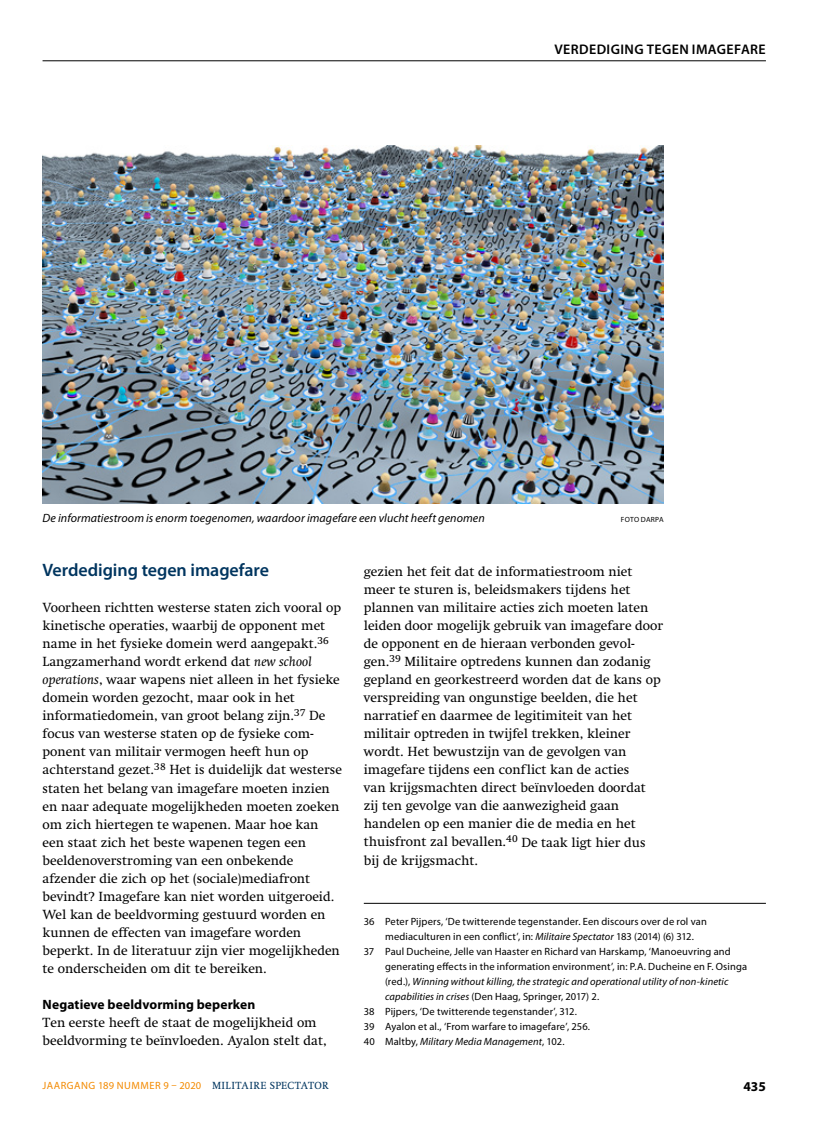
<style>
.page{position:relative;width:817px;height:1136px;background:#fff}
.page>*{position:absolute;margin:0;border:0;box-sizing:border-box;transform-origin:0 0}
.t1{font:600 18px "Myriad Pro";letter-spacing:-.005em;color:#00355f}
.t2{font:600 13.95px "Myriad Pro";letter-spacing:.03em;color:#000}
.t3{font:13.5px/18px "Swift LT Std";color:#000}
.t4{font:700 13.5px "Myriad Pro";letter-spacing:.01em;color:#000}
.t5{font:italic 12px "Myriad Pro";letter-spacing:.005em;color:#000}
.t6{font:10.5px "Myriad Pro";letter-spacing:.015em;color:#000}
.t7{font:italic 10.5px "Myriad Pro";letter-spacing:.01em;color:#000}
.t8{font:10.5px "Myriad Pro";letter-spacing:.045em;color:#f38a00}
.t9{font:7.5px "Myriad Pro";letter-spacing:.03em;color:#000}
.s1{font-style:italic}
.s2{font-style:normal}
.s3{font-family:"Swift LT Std";color:#00355f}
</style>
<div class="page">
<hr style="left:43px;top:60px;width:722px;height:1px;background:#000">
<img style="left:43px;top:145px;width:620px;height:358px">
<hr style="left:364px;top:902px;width:401px;height:1px;background:#000">
<p class="t2" style="left:554px;top:40px;width:213px">Verdediging tegen imagefare</p>
<p class="t5" style="left:43px;top:511px;width:443px">De informatiestroom is enorm toegenomen, waardoor imagefare een vlucht heeft genomen</p>
<p class="t9" style="left:620px;top:515px;width:10px">FOTO</p>
<p class="t9" style="left:641px;top:515px;width:24px">DARPA</p>
<h1 class="t1" style="left:43px;top:559px;width:228px">Verdediging tegen imagefare</h1>
<p class="t3" style="left:43px;top:599px;width:301px">Voorheen richtten westerse staten zich vooral op kinetische operaties, waarbij de opponent met name in het fysieke domein werd aangepakt.<sup>36<br></sup>Langzamerhand wordt erkend dat <span class="s1">new school operations</span>, waar wapens niet alleen in het fysieke domein worden gezocht, maar ook in het informatiedomein, van groot belang zijn.<sup>37</sup> De focus van westerse staten op de fysieke com&shy;ponent van militair vermogen heeft hun op achterstand gezet.<sup>38</sup> Het is duidelijk dat westerse staten het belang van imagefare moeten inzien en naar adequate mogelijkheden moeten zoeken om zich hiertegen te wapenen. Maar hoe kan een staat zich het beste wapenen tegen een beeldenoverstroming van een onbekende afzender die zich op het (sociale)mediafront bevindt? Imagefare kan niet worden uitgeroeid.<br>Wel kan de beeldvorming gestuurd worden en kunnen de effecten van imagefare worden beperkt. In de literatuur zijn vier mogelijkheden te onderscheiden om dit te bereiken.</p>
<p class="t4" style="left:43px;top:995px;width:214px">Negatieve beeldvorming beperken</p>
<p class="t3" style="left:43px;top:1013px;width:285px">Ten eerste heeft de staat de mogelijkheid om beeldvorming te beïnvloeden. Ayalon stelt dat,</p>
<p class="t3" style="left:364px;top:563px;width:301px">gezien het feit dat de informatiestroom niet meer te sturen is, beleidsmakers tijdens het plannen van militaire acties zich moeten laten leiden door mogelijk gebruik van imagefare door de opponent en de hieraan verbonden gevol&shy;gen.<sup>39</sup> Militaire optredens kunnen dan zodanig gepland en georkestreerd worden dat de kans op verspreiding van ongunstige beelden, die het narratief en daarmee de legitimiteit van het militair optreden in twijfel trekken, kleiner wordt. Het bewustzijn van de gevolgen van imagefare tijdens een conflict kan de acties<br>van krijgsmachten direct beïnvloeden doordat zij ten gevolge van die aanwezigheid gaan handelen op een manier die de media en het thuisfront zal bevallen.<sup>40</sup> De taak ligt hier dus bij de krijgsmacht.</p>
<p class="t6" style="left:364px;top:914px;width:344px">36 Peter Pijpers, ‘De twitterende tegenstander. Een discours over de rol van</p>
<p class="t6" style="left:385px;top:929px;width:310px">mediaculturen in een conflict’, in: <span class="s1">Militaire Spectator</span> 183 (2014) (6) 312.</p>
<p class="t6" style="left:364px;top:944px;width:368px">37 Paul Ducheine, Jelle van Haaster en Richard van Harskamp, ‘Manoeuvring and</p>
<p class="t6" style="left:385px;top:959px;width:363px">generating effects in the information environment’, in: P.A. Ducheine en F. Osinga</p>
<p class="t7" style="left:385px;top:974px;width:345px"><span class="s2">(red.),</span> Winning without killing, the strategic and operational utility of non-kinetic</p>
<p class="t6" style="left:385px;top:989px;width:216px"><span class="s1">capabilities in crises</span> (Den Haag, Springer, 2017) 2.</p>
<p class="t6" style="left:364px;top:1004px;width:215px">38 Pijpers, ‘De twitterende tegenstander’, 312.</p>
<p class="t6" style="left:364px;top:1019px;width:228px">39 Ayalon et al., ‘From warfare to imagefare’, 256.</p>
<p class="t7" style="left:364px;top:1034px;width:202px"><span class="s2">40 Maltby,</span> Military Media Management<span class="s2">, 102.</span></p>
<p class="t8" style="left:43px;top:1078px;width:287px">JAARGANG 189 NUMMER 9 – 2020 <span class="s3">MILITAIRE SPECTATOR</span></p>
<p class="t4" style="left:743px;top:1077px;width:24px">435</p>
</div>
